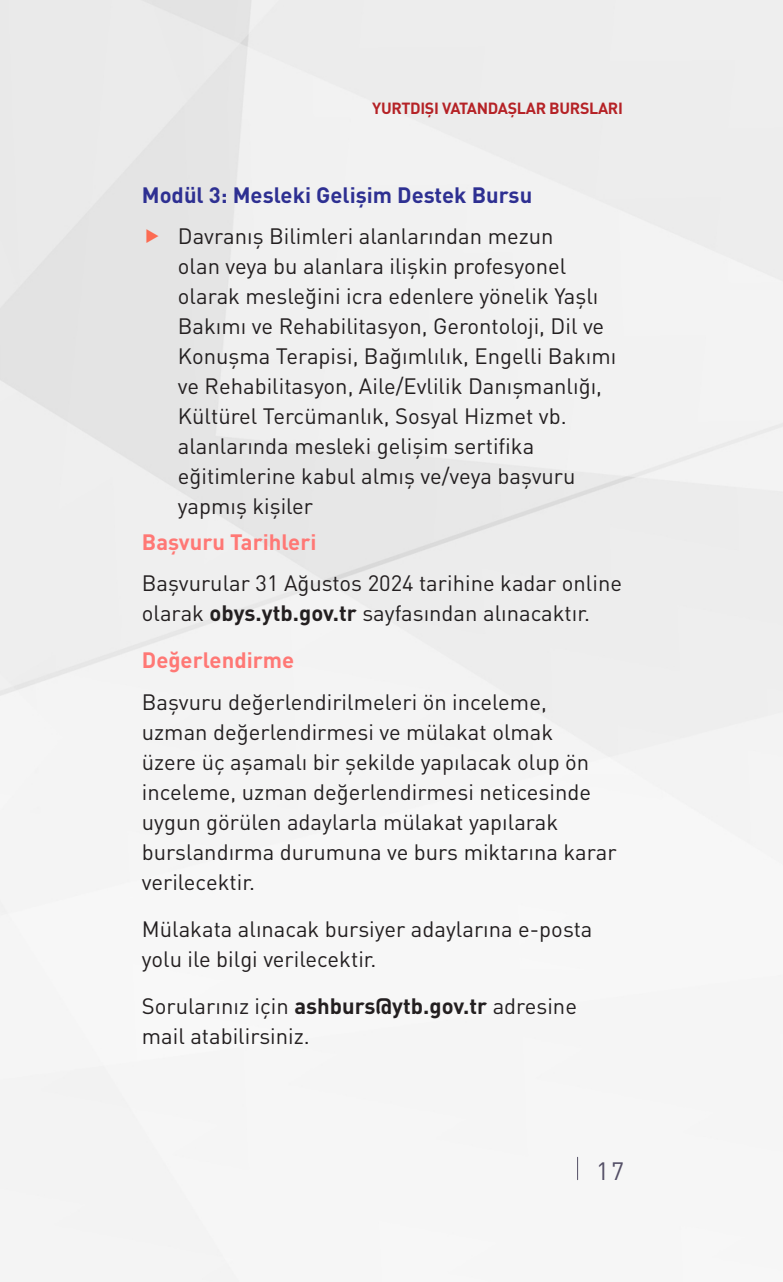
<style>
.page{position:relative;width:783px;height:1282px;background:#fff}
.page>*{position:absolute;margin:0;border:0;box-sizing:border-box;transform-origin:0 0}
.t1{font:24.8px "DIN Pro";color:#544f66}
.t2{font:22px/30px "DIN Pro";color:#231f20}
.t3{font:700 22px "DIN Pro";color:#2e3092}
.t4{font:700 22px "DIN Pro";color:#ff7875}
.t5{font:700 16px "DIN Pro";letter-spacing:-.02em;color:#b52226}
.s1{font-weight:700}
</style>
<div class="page">
<img style="left:0;top:0;width:782px;height:1281px">
<svg style="left:577px;top:1157px;width:1px;height:22px"></svg>
<svg style="left:146px;top:229px;width:12px;height:14px"></svg>
<p class="t5" style="left:372px;top:95px;width:252px">YURTDIŞI VATANDAŞLAR BURSLARI</p>
<p class="t3" style="left:142px;top:176px;width:392px">Modül 3: Mesleki Gelişim Destek Bursu</p>
<p class="t2" style="left:178px;top:221px;width:440px">Davranış Bilimleri alanlarından mezun<br>olan veya bu alanlara ilişkin profesyonel olarak mesleğini icra edenlere yönelik Yaşlı Bakımı ve Rehabilitasyon, Gerontoloji, Dil ve Konuşma Terapisi, Bağımlılık, Engelli Bakımı ve Rehabilitasyon, Aile/Evlilik Danışmanlığı, Kültürel Tercümanlık, Sosyal Hizmet vb. alanlarında mesleki gelişim sertifika eğitimlerine kabul almış ve/veya başvuru yapmış kişiler</p>
<p class="t4" style="left:142px;top:523px;width:176px">Başvuru Tarihleri</p>
<p class="t2" style="left:142px;top:568px;width:481px">Başvurular 31 Ağustos 2024 tarihine kadar online olarak <span class="s1">obys.ytb.gov.tr</span> sayfasından alınacaktır.</p>
<p class="t4" style="left:142px;top:642px;width:154px">Değerlendirme</p>
<p class="t2" style="left:142px;top:686px;width:476px">Başvuru değerlendirilmeleri ön inceleme, uzman değerlendirmesi ve mülakat olmak<br>üzere üç aşamalı bir şekilde yapılacak olup ön inceleme, uzman değerlendirmesi neticesinde uygun görülen adaylarla mülakat yapılarak burslandırma durumuna ve burs miktarına karar verilecektir.</p>
<p class="t2" style="left:142px;top:913px;width:452px">Mülakata alınacak bursiyer adaylarına e-posta yolu ile bilgi verilecektir.</p>
<p class="t2" style="left:142px;top:990px;width:436px">Sorularınız için <span class="s1">ashburs@ytb.gov.tr</span> adresine mail atabilirsiniz.</p>
<p class="t1" style="left:596px;top:1154px;width:29px">17</p>
</div>
